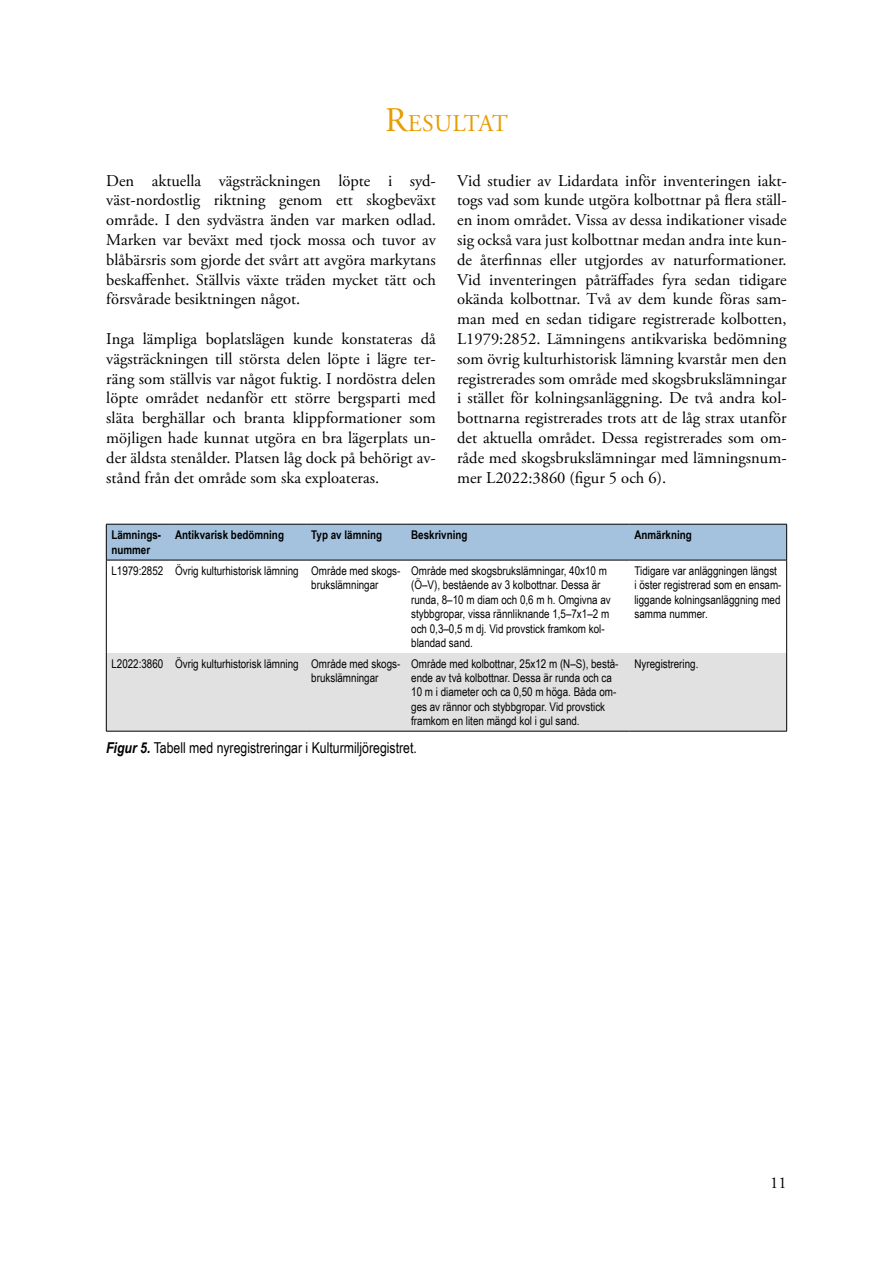
<style>
.page{position:relative;width:893px;height:1263px;background:#fff}
.page>*{position:absolute;margin:0;border:0;box-sizing:border-box;transform-origin:0 0}
.t1{font:24px "Adobe Garamond Pro";letter-spacing:-.02em;color:#e79c00}
.t2{font:16.5px/19.8px "Adobe Garamond Pro";color:#000;text-align:justify}
.t3{font:15px "Arial Narrow";color:#000}
.t4{font:12px/14.4px "Arial Narrow";color:#000}
.t5{font:700 12px/14.4px "Arial Narrow";color:#000}
.s1{font-size:34.5px}
.s2{font-weight:700;font-style:italic}
</style>
<div class="page">
<div style="left:107px;top:525px;width:679px;height:35px;background:#a4c2dd"></div>
<div style="left:107px;top:653px;width:679px;height:78px;background:#e1e1e1"></div>
<hr style="left:106px;top:560px;width:64px;height:1px;background:#000">
<hr style="left:170px;top:560px;width:136px;height:1px;background:#000">
<hr style="left:306px;top:560px;width:100px;height:1px;background:#000">
<hr style="left:406px;top:560px;width:223px;height:1px;background:#000">
<hr style="left:629px;top:560px;width:158px;height:1px;background:#000">
<hr style="left:106px;top:524px;width:64px;height:1px;background:#000">
<hr style="left:106px;top:524px;width:1px;height:36px;background:#000">
<hr style="left:170px;top:524px;width:136px;height:1px;background:#000">
<hr style="left:306px;top:524px;width:100px;height:1px;background:#000">
<hr style="left:406px;top:524px;width:223px;height:1px;background:#000">
<hr style="left:629px;top:524px;width:158px;height:1px;background:#000">
<hr style="left:786px;top:524px;width:1px;height:36px;background:#000">
<hr style="left:106px;top:560px;width:1px;height:93px;background:#000">
<hr style="left:786px;top:560px;width:1px;height:93px;background:#000">
<hr style="left:106px;top:653px;width:1px;height:78px;background:#000">
<hr style="left:786px;top:653px;width:1px;height:78px;background:#000">
<hr style="left:106px;top:731px;width:64px;height:1px;background:#000">
<hr style="left:170px;top:731px;width:136px;height:1px;background:#000">
<hr style="left:306px;top:731px;width:100px;height:1px;background:#000">
<hr style="left:406px;top:731px;width:223px;height:1px;background:#000">
<hr style="left:629px;top:731px;width:158px;height:1px;background:#000">
<h1 class="t1" style="left:385px;top:109px;width:124px"><span class="s1">R</span>ESULTAT</h1>
<p class="t2" style="left:106px;top:171px;width:331px">Den aktuella vägsträckningen löpte i syd&shy;väst-nordostlig riktning genom ett skogbeväxt område. I den sydvästra änden var marken odlad.<br>Marken var beväxt med tjock mossa och tuvor av blåbärsris som gjorde det svårt att avgöra markytans beskaffenhet. Ställvis växte träden mycket tätt och försvårade besiktningen något.</p>
<p class="t2" style="left:106px;top:329px;width:331px">Inga lämpliga boplatslägen kunde konstateras då vägsträckningen till största delen löpte i lägre ter&shy;räng som ställvis var något fuktig. I nordöstra delen löpte området nedanför ett större bergsparti med släta berghällar och branta klippformationer som möjligen hade kunnat utgöra en bra lägerplats un&shy;der äldsta stenålder. Platsen låg dock på behörigt av&shy;stånd från det område som ska exploateras.</p>
<p class="t2" style="left:457px;top:171px;width:331px">Vid studier av Lidardata inför inventeringen iakt&shy;togs vad som kunde utgöra kolbottnar på flera ställ&shy;en inom området. Vissa av dessa indikationer visade sig också vara just kolbottnar medan andra inte kun&shy;de återfinnas eller utgjordes av naturformationer.<br>Vid inventeringen påträffades fyra sedan tidigare okända kolbottnar. Två av dem kunde föras sam&shy;man med en sedan tidigare registrerade kolbotten, L1979:2852. Lämningens antikvariska bedömning som övrig kulturhistorisk lämning kvarstår men den registrerades som område med skogsbrukslämningar i stället för kolningsanläggning. De två andra kol&shy;bottnarna registrerades trots att de låg strax utanför det aktuella området. Dessa registrerades som om&shy;råde med skogsbrukslämningar med lämningsnum&shy;mer L2022:3860 (figur 5 och 6).</p>
<p class="t5" style="left:111px;top:527px;width:51px">Lämnings&shy;nummer</p>
<p class="t5" style="left:175px;top:527px;width:110px">Antikvarisk bedömning</p>
<p class="t5" style="left:311px;top:527px;width:72px">Typ av lämning</p>
<p class="t5" style="left:411px;top:527px;width:58px">Beskrivning</p>
<p class="t5" style="left:634px;top:527px;width:59px">Anmärkning</p>
<p class="t4" style="left:311px;top:563px;width:91px;text-indent:-200px">L1979:2852 Övrig kulturhistorisk lämning Område med skogs&shy;brukslämningar</p>
<p class="t4" style="left:411px;top:563px;width:201px">Område med skogsbrukslämningar, 40x10 m (Ö–V), bestående av 3 kolbottnar. Dessa är runda, 8–10 m diam och 0,6 m h. Omgivna av stybbgropar, vissa rännliknande 1,5–7x1–2 m och 0,3–0,5 m dj. Vid provstick framkom kol&shy;blandad sand.</p>
<p class="t4" style="left:634px;top:563px;width:149px">Tidigare var anläggningen längst i öster registrerad som en ensam&shy;liggande kolningsanläggning med samma nummer.</p>
<p class="t4" style="left:311px;top:656px;width:91px;text-indent:-200px">L2022:3860 Övrig kulturhistorisk lämning Område med skogs&shy;brukslämningar</p>
<p class="t4" style="left:411px;top:656px;width:209px">Område med kolbottnar, 25x12 m (N–S), bestå&shy;ende av två kolbottnar. Dessa är runda och ca 10 m i diameter och ca 0,50 m höga. Båda om&shy;ges av rännor och stybbgropar. Vid provstick framkom en liten mängd kol i gul sand.</p>
<p class="t4" style="left:634px;top:656px;width:65px">Nyregistrering.</p>
<p class="t3" style="left:106px;top:737px;width:312px"><span class="s2">Figur 5.</span> Tabell med nyregistreringar i Kulturmiljöregistret.</p>
<p class="t2" style="left:770px;top:1173px;width:18px">11</p>
</div>
